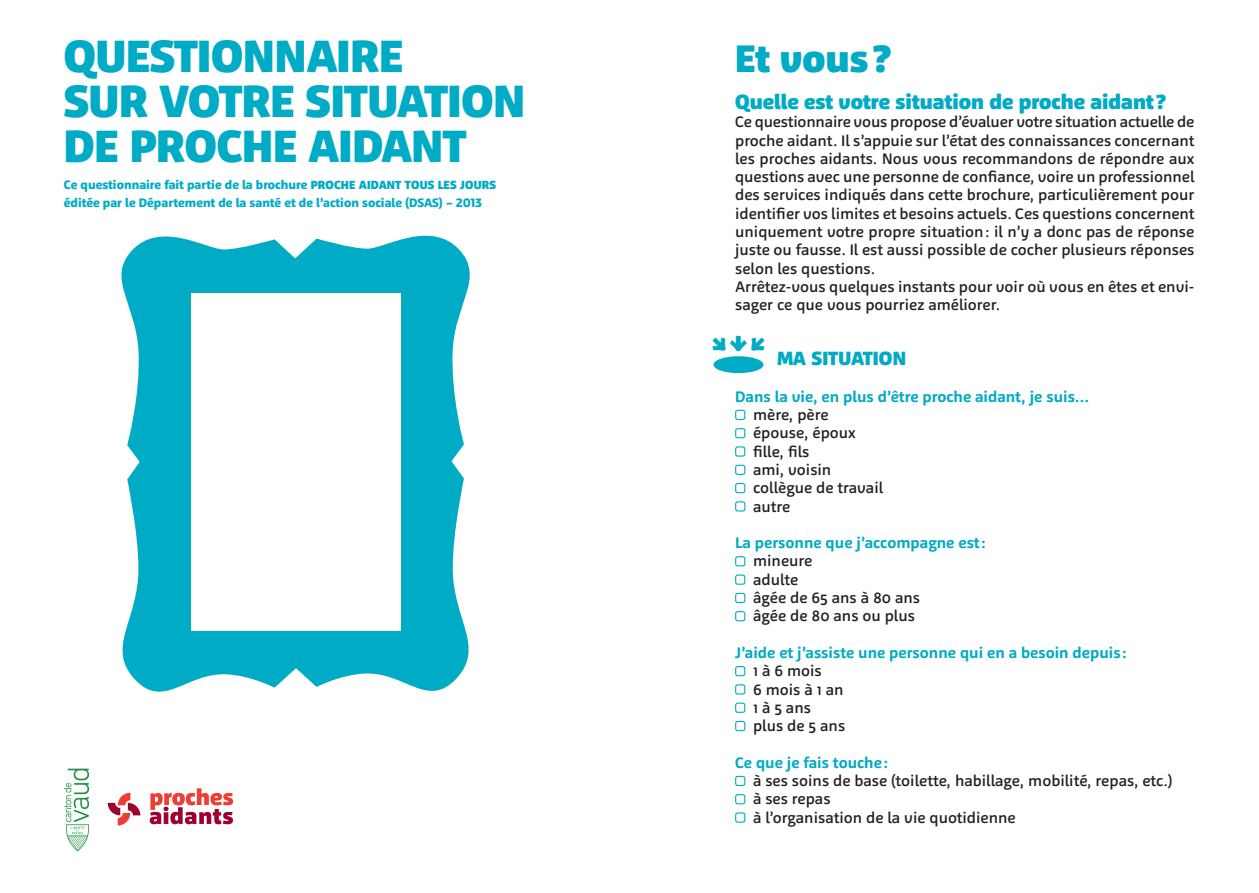
<style>
.page{position:relative;width:1259px;height:893px;background:#fff}
.page>*{position:absolute;margin:0;border:0;box-sizing:border-box;transform-origin:0 0}
.t1{font:900 46.05px/45px "Agile";color:#00abc5}
.t2{font:900 39px "Agile";color:#00abc5}
.t3{font:900 26.25px "Agile";color:#00abc5}
.t4{font:900 21px "Agile";color:#00abc5}
.t5{font:900 19.5px "Agile";letter-spacing:-.005em;color:#00abc5}
.t6{font:500 15.45px/18.3px "Agile";color:#231f20}
.t7{font:700 15.45px "Agile";color:#00abc5}
.t8{font:800 12.45px/18px "Agile";color:#00abc5}
.s1{font-weight:900;font-size:12px}
</style>
<div class="page">
<div style="left:735px;top:410px;width:10px;height:10px;border:1px solid #00abc5;border-radius:2px"></div>
<div style="left:735px;top:428px;width:10px;height:10px;border:1px solid #00abc5;border-radius:2px"></div>
<div style="left:735px;top:446px;width:10px;height:11px;border:1px solid #00abc5;border-radius:2px"></div>
<div style="left:735px;top:465px;width:10px;height:10px;border:1px solid #00abc5;border-radius:2px"></div>
<div style="left:735px;top:483px;width:10px;height:10px;border:1px solid #00abc5;border-radius:2px"></div>
<div style="left:735px;top:501px;width:10px;height:11px;border:1px solid #00abc5;border-radius:2px"></div>
<div style="left:735px;top:556px;width:10px;height:10px;border:1px solid #00abc5;border-radius:2px"></div>
<div style="left:735px;top:574px;width:10px;height:11px;border:1px solid #00abc5;border-radius:2px"></div>
<div style="left:735px;top:593px;width:10px;height:10px;border:1px solid #00abc5;border-radius:2px"></div>
<div style="left:735px;top:611px;width:10px;height:10px;border:1px solid #00abc5;border-radius:2px"></div>
<div style="left:735px;top:666px;width:10px;height:10px;border:1px solid #00abc5;border-radius:2px"></div>
<div style="left:735px;top:684px;width:10px;height:11px;border:1px solid #00abc5;border-radius:2px"></div>
<div style="left:735px;top:703px;width:10px;height:10px;border:1px solid #00abc5;border-radius:2px"></div>
<div style="left:735px;top:721px;width:10px;height:10px;border:1px solid #00abc5;border-radius:2px"></div>
<div style="left:735px;top:776px;width:10px;height:10px;border:1px solid #00abc5;border-radius:2px"></div>
<div style="left:735px;top:794px;width:10px;height:10px;border:1px solid #00abc5;border-radius:2px"></div>
<div style="left:735px;top:812px;width:10px;height:11px;border:1px solid #00abc5;border-radius:2px"></div>
<div style="left:713px;top:356px;width:50px;height:17px;background:#00abc5;border-radius:50%"></div>
<svg style="left:121px;top:236px;width:174px;height:456px;fill:#00abc5"></svg>
<svg style="left:295px;top:235px;width:175px;height:456px;fill:#00abc5"></svg>
<div style="left:191px;top:293px;width:209px;height:338px;background:#fff"></div>
<svg style="left:64px;top:769px;width:25px;height:82px"></svg>
<svg style="left:108px;top:793px;width:32px;height:32px"></svg>
<svg style="left:150px;top:788px;width:83px;height:36px"></svg>
<h1 class="t1" style="left:64px;top:34px;width:463px">QUESTIONNAIRE<br>SUR VOTRE SITUATION<br>DE PROCHE AIDANT</h1>
<p class="t8" style="left:64px;top:176px;width:434px">Ce questionnaire fait partie de la brochure <span class="s1">PROCHE AIDANT TOUS LES JOURS </span>éditée par le Département de la santé et de l’action sociale (DSAS) – 2013</p>
<h2 class="t2" style="left:735px;top:35px;width:159px">Et vous?</h2>
<h3 class="t4" style="left:735px;top:89px;width:433px">Quelle est votre situation de proche aidant?</h3>
<p class="t6" style="left:735px;top:113px;width:461px">Ce questionnaire vous propose d’évaluer votre situation actuelle de proche aidant. Il s’appuie sur l’état des connaissances concernant les proches aidants. Nous vous recommandons de répondre aux questions avec une personne de confiance, voire un professionnel des services indiqués dans cette brochure, particulièrement pour identifier vos limites et besoins actuels. Ces questions concernent uniquement votre propre situation: il n’y a donc pas de réponse juste ou fausse. Il est aussi possible de cocher plusieurs réponses selon les questions.<br>Arrêtez-vous quelques instants pour voir où vous en êtes et envi&shy;sager ce que vous pourriez améliorer.</p>
<p class="t5" style="left:777px;top:347px;width:130px">MA SITUATION</p>
<p class="t7" style="left:735px;top:387px;width:356px">Dans la vie, en plus d’être proche aidant, je suis…</p>
<p class="t6" style="left:753px;top:405px;width:132px">mère, père épouse, époux fille, fils<br>ami, voisin collègue de travail autre</p>
<p class="t7" style="left:735px;top:533px;width:252px">La personne que j’accompagne est:</p>
<p class="t6" style="left:753px;top:552px;width:168px">mineure<br>adulte<br>âgée de 65 ans à 80 ans âgée de 80 ans ou plus</p>
<p class="t7" style="left:735px;top:643px;width:393px">J’aide et j’assiste une personne qui en a besoin depuis:</p>
<p class="t6" style="left:753px;top:662px;width:94px">1 à 6 mois<br>6 mois à 1 an<br>1 à 5 ans<br>plus de 5 ans</p>
<p class="t7" style="left:735px;top:753px;width:155px">Ce que je fais touche:</p>
<p class="t6" style="left:753px;top:771px;width:421px">à ses soins de base (toilette, habillage, mobilité, repas, etc.) à ses repas<br>à l’organisation de la vie quotidienne</p>
<h3 class="t3" style="left:710px;top:326px;width:57px">↘↓↙</h3>
</div>
